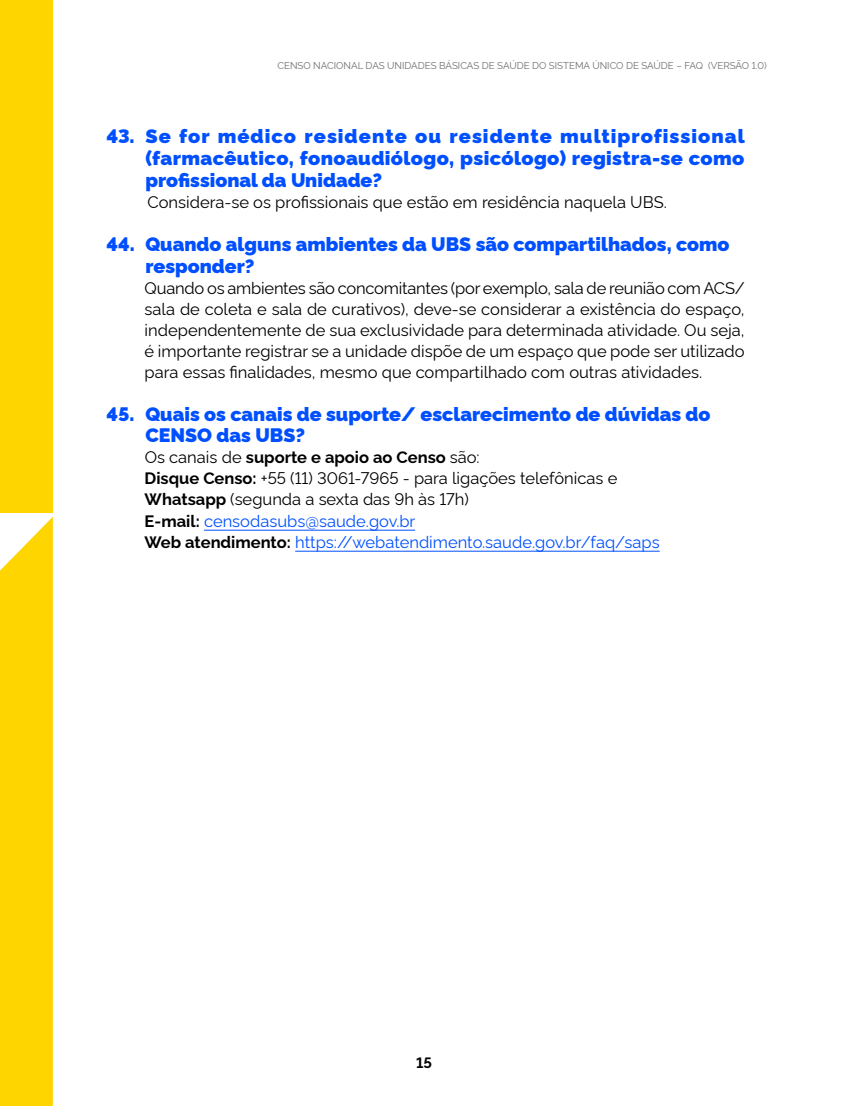
<style>
.page{position:relative;width:851px;height:1106px;background:#fff}
.page>*{position:absolute;margin:0;border:0;box-sizing:border-box;transform-origin:0 0}
.t1{font:900 19.5px/21.8px "Rawline";color:#004fff}
.t2{font:16.5px/21px "Rawline";color:#000;text-align:justify}
.t3{font:700 15px "Rawline";color:#000}
.t4{font:9.75px "Rawline";color:#706f6f}
.s1{font-weight:700}
.s2{color:#004fff}
</style>
<div class="page">
<hr style="left:204px;top:530px;width:211px;height:1px;background:#004fff">
<hr style="left:295px;top:551px;width:364px;height:1px;background:#004fff">
<div style="left:0;top:0;width:53px;height:512px;background:#ffd500"></div>
<div style="left:0;top:517px;width:53px;height:589px;background:#ffd500"></div>
<p class="t4" style="left:277px;top:58px;width:490px">Censo Nacional das Unidades Básicas de Saúde do Sistema Ú nico de Saúde – FAQ (Versão 1.0)</p>
<p class="t1" style="left:145px;top:124px;width:601px;text-align:justify;text-indent:-39px">43. Se for médico residente ou residente multiprofissional (farmacêutico, fonoaudiólogo, psicólogo) registra-se como profissional da Unidade?</p>
<p class="t2" style="left:147px;top:190px;width:521px">Considera-se os profissionais que estão em residência naquela UBS.</p>
<p class="t1" style="left:145px;top:231px;width:585px;text-indent:-39px">44. Quando alguns ambientes da UBS são compartilhados, como responder?</p>
<p class="t2" style="left:145px;top:276px;width:601px">Quando os ambientes são concomitantes (por exemplo, sala de reunião com ACS/ sala de coleta e sala de curativos), deve-se considerar a existência do espaço, independentemente de sua exclusividade para determinada atividade. Ou seja, é importante registrar se a unidade dispõe de um espaço que pode ser utilizado para essas finalidades, mesmo que compartilhado com outras atividades.</p>
<p class="t1" style="left:145px;top:401px;width:566px;text-indent:-39px">45. Quais os canais de suporte/ esclarecimento de dúvidas do<br>CENSO</p>
<p class="t1" style="left:216px;top:423px;width:90px">das UBS?</p>
<p class="t2" style="left:145px;top:445px;width:516px;text-align:left;text-indent:-27px">Os canais de <span class="s1">suporte e apoio ao Censo</span> são:<br><span class="s1">Disque Censo:</span> +55 (11) 3061-7965 - para ligações telefônicas e <span class="s1">Whatsapp</span> (segunda a sexta das 9h às 17h)<br><span class="s1">E-mail:</span> <span class="s2">censodasubs@saude.gov.br<br></span><span class="s1">Web atendimento:</span> <span class="s2">https://webatendimento.saude.gov.br/faq/saps</span></p>
<p class="t3" style="left:416px;top:1051px;width:17px">15</p>
</div>
